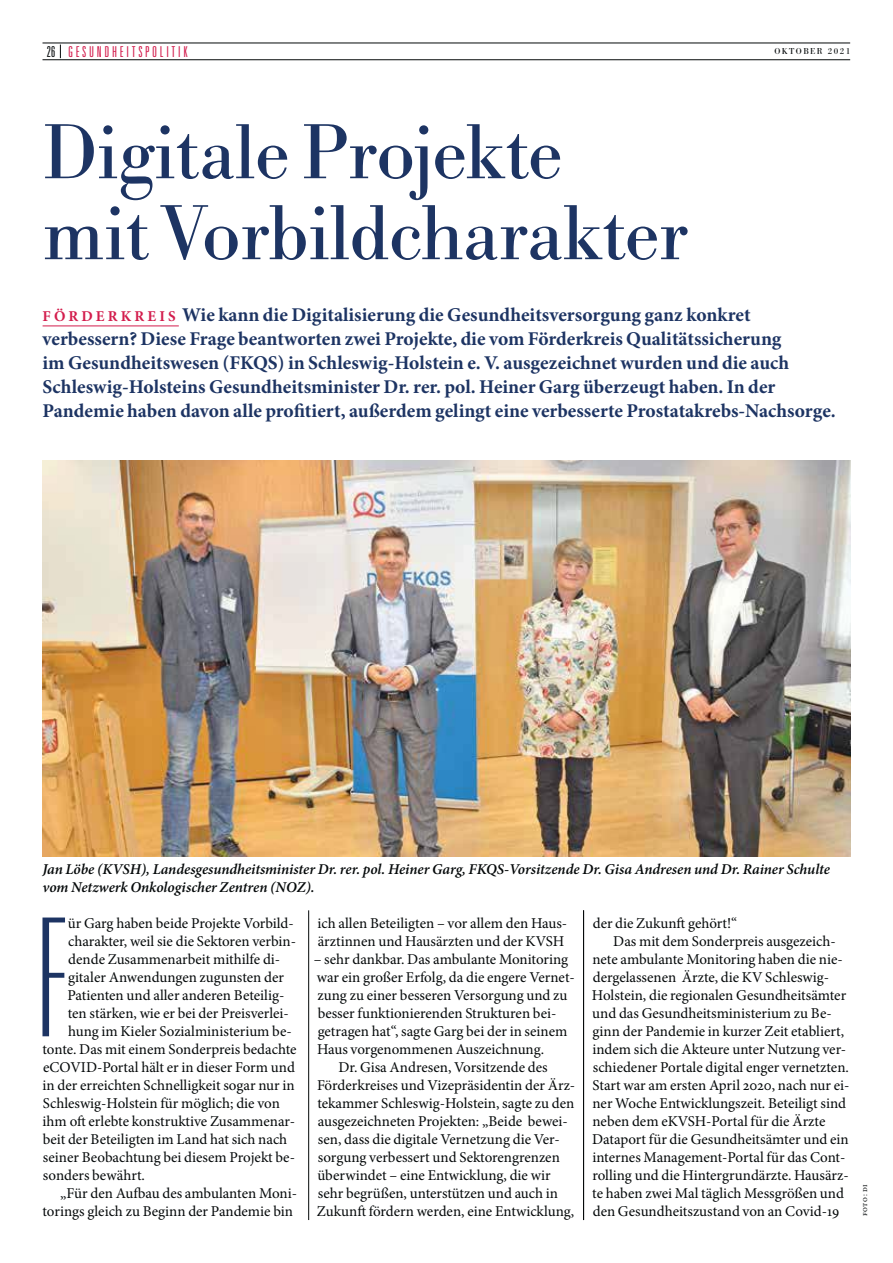
<style>
.page{position:relative;width:893px;height:1263px;background:#fff}
.page>*{position:absolute;margin:0;border:0;box-sizing:border-box;transform-origin:0 0}
.t1{font:100 ultra-condensed 164.55px "Univers LT Std";color:#1d3463}
.t2{font:81px/81px "Bodoni URW";letter-spacing:-.005em;color:#1d3463}
.t3{font:700 19.5px/24px "Minion Pro";color:#1d3463}
.t4{font:15px/18px "Minion Pro";color:#040809}
.t5{font:italic 600 15px/18px "Minion Pro";color:#040809}
.t6{font:300 ultra-condensed 15px "Univers LT Std";letter-spacing:.18em;color:#d31d4d}
.t7{font:9px "Bodoni URW";letter-spacing:.16em;color:#040809}
.t8{font:8.25px "Minion Pro";letter-spacing:.065em;color:#040809}
.s1{color:#040809}
.s2{font-size:15px;color:#d31d4d}
</style>
<div class="page">
<svg style="left:60px;top:45px;width:1px;height:13px"></svg>
<hr style="left:43px;top:43px;width:807px;height:1px;background:#040809">
<hr style="left:43px;top:59px;width:807px;height:1px;background:#040809">
<hr style="left:308px;top:910px;width:1px;height:310px;background:#040809">
<hr style="left:43px;top:326px;width:136px;height:1px;background:#d31d4d">
<hr style="left:583px;top:910px;width:1px;height:310px;background:#040809">
<img style="left:42px;top:461px;width:808px;height:395px">
<p class="t6" style="left:47px;top:43px;width:142px"><span class="s1">26</span> GESUNDHEITSPOLITIK</p>
<p class="t7" style="left:774px;top:48px;width:77px">OKTOBER 2021</p>
<h2 class="t2" style="left:43px;top:120px;width:648px">Digitale Projekte mit Vorbildcharakter</h2>
<p class="t3" style="left:43px;top:305px;width:795px"><span class="s2">F Ö R D E R K R E I S</span> Wie kann die Digitalisierung die Gesundheitsversorgung ganz konkret verbessern? Diese Frage beantworten zwei Projekte, die vom Förderkreis Qualitätssicherung<br>im Gesundheitswesen (FKQS) in Schleswig-Holstein e. V. ausgezeichnet wurden und die auch Schleswig-Holsteins Gesundheitsminister Dr. rer. pol. Heiner Garg überzeugt haben. In der Pandemie haben davon alle profitiert, außerdem gelingt eine verbesserte Prostatakrebs-Nachsorge.</p>
<p class="t5" style="left:42px;top:862px;width:789px">Jan Löbe (KVSH), Landesgesundheitsminister Dr. rer. pol. Heiner Garg, FKQS-Vorsitzende Dr. Gisa Andresen und Dr. Rainer Schulte vom Netzwerk Onkologischer Zentren (NOZ).</p>
<h1 class="t1" style="left:37px;top:883px;width:29px">F</h1>
<p class="t4" style="left:68px;top:916px;width:228px">ür Garg haben beide Projekte Vorbild-</p>
<p class="t4" style="left:68px;top:934px;width:229px">charakter, weil sie die Sektoren verbin-</p>
<p class="t4" style="left:68px;top:952px;width:213px">dende Zusammenarbeit mithilfe di-</p>
<p class="t4" style="left:68px;top:970px;width:217px">gitaler Anwendungen zugunsten der</p>
<p class="t4" style="left:67px;top:988px;width:218px">Patienten und aller anderen Beteilig-</p>
<p class="t4" style="left:68px;top:1006px;width:223px">ten stärken, wie er bei der Preisverlei-</p>
<p class="t4" style="left:68px;top:1024px;width:225px">hung im Kieler Sozialministerium be-</p>
<p class="t4" style="left:42px;top:1042px;width:256px">tonte. Das mit einem Sonderpreis bedachte</p>
<p class="t4" style="left:43px;top:1060px;width:253px">eCOVID-Portal hält er in dieser Form und</p>
<p class="t4" style="left:43px;top:1078px;width:254px">in der erreichten Schnelligkeit sogar nur in</p>
<p class="t4" style="left:43px;top:1096px;width:239px">Schleswig-Holstein für möglich; die von</p>
<p class="t4" style="left:43px;top:1114px;width:254px">ihm oft erlebte konstruktive Zusammenar-</p>
<p class="t4" style="left:43px;top:1132px;width:246px">beit der Beteiligten im Land hat sich nach</p>
<p class="t4" style="left:43px;top:1150px;width:254px">seiner Beobachtung bei diesem Projekt be-</p>
<p class="t4" style="left:43px;top:1168px;width:104px">sonders bewährt.</p>
<p class="t4" style="left:60px;top:1186px;width:238px">„Für den Aufbau des ambulanten Moni-</p>
<p class="t4" style="left:42px;top:1204px;width:252px">torings gleich zu Beginn der Pandemie bin</p>
<p class="t4" style="left:317px;top:916px;width:251px">ich allen Beteiligten – vor allem den Haus&shy;ärztinnen und Hausärzten und der KVSH</p>
<p class="t4" style="left:314px;top:952px;width:256px">– sehr dankbar. Das ambulante Monitoring</p>
<p class="t4" style="left:317px;top:970px;width:260px">war ein großer Erfolg, da die engere Vernet-</p>
<p class="t4" style="left:318px;top:988px;width:251px">zung zu einer besseren Versorgung und zu</p>
<p class="t4" style="left:318px;top:1006px;width:240px">besser funktionierenden Strukturen bei-</p>
<p class="t4" style="left:318px;top:1024px;width:251px">getragen hat“, sagte Garg bei der in seinem</p>
<p class="t4" style="left:317px;top:1042px;width:229px">Haus vorgenommenen Auszeichnung.</p>
<p class="t4" style="left:338px;top:1060px;width:211px">Dr. Gisa Andresen, Vorsitzende des</p>
<p class="t4" style="left:317px;top:1078px;width:260px">Förderkreises und Vizepräsidentin der Ärz-</p>
<p class="t4" style="left:317px;top:1096px;width:259px">tekammer Schleswig-Holstein, sagte zu den</p>
<p class="t4" style="left:318px;top:1114px;width:251px">ausgezeichneten Projekten: „Beide bewei-</p>
<p class="t4" style="left:318px;top:1132px;width:243px">sen, dass die digitale Vernetzung die Ver-</p>
<p class="t4" style="left:318px;top:1150px;width:244px">sorgung verbessert und Sektorengrenzen</p>
<p class="t4" style="left:317px;top:1168px;width:235px">überwindet – eine Entwicklung, die wir</p>
<p class="t4" style="left:318px;top:1186px;width:242px">sehr begrüßen, unterstützen und auch in</p>
<p class="t4" style="left:317px;top:1204px;width:259px">Zukunft fördern werden, eine Entwicklung,</p>
<p class="t4" style="left:593px;top:916px;width:146px">der die Zukunft gehört!“</p>
<p class="t4" style="left:613px;top:934px;width:224px">Das mit dem Sonderpreis ausgezeich-</p>
<p class="t4" style="left:592px;top:952px;width:252px">nete ambulante Monitoring haben die nie-</p>
<p class="t4" style="left:593px;top:970px;width:238px">dergelassenen Ärzte, die KV Schleswig-</p>
<p class="t4" style="left:592px;top:988px;width:256px">Holstein, die regionalen Gesundheitsämter</p>
<p class="t4" style="left:592px;top:1006px;width:241px">und das Gesundheitsministerium zu Be-</p>
<p class="t4" style="left:592px;top:1024px;width:253px">ginn der Pandemie in kurzer Zeit etabliert,</p>
<p class="t4" style="left:592px;top:1042px;width:255px">indem sich die Akteure unter Nutzung ver-</p>
<p class="t4" style="left:593px;top:1060px;width:258px">schiedener Portale digital enger vernetzten.</p>
<p class="t4" style="left:592px;top:1078px;width:258px">Start war am ersten April 2020, nach nur ei-</p>
<p class="t4" style="left:592px;top:1096px;width:255px">ner Woche Entwicklungszeit. Beteiligt sind</p>
<p class="t4" style="left:592px;top:1114px;width:234px">neben dem eKVSH-Portal für die Ärzte</p>
<p class="t4" style="left:592px;top:1132px;width:258px">Dataport für die Gesundheitsämter und ein</p>
<p class="t4" style="left:592px;top:1150px;width:255px">internes Management-Portal für das Cont-</p>
<p class="t4" style="left:592px;top:1168px;width:258px">rolling und die Hintergrundärzte. Hausärz-</p>
<p class="t4" style="left:592px;top:1186px;width:253px">te haben zwei Mal täglich Messgrößen und</p>
<p class="t4" style="left:593px;top:1204px;width:248px">den Gesundheitszustand von an Covid-19</p>
<p class="t8" style="left:861px;top:1216px;width:34px;rotate:-90deg">Foto: DI</p>
</div>
